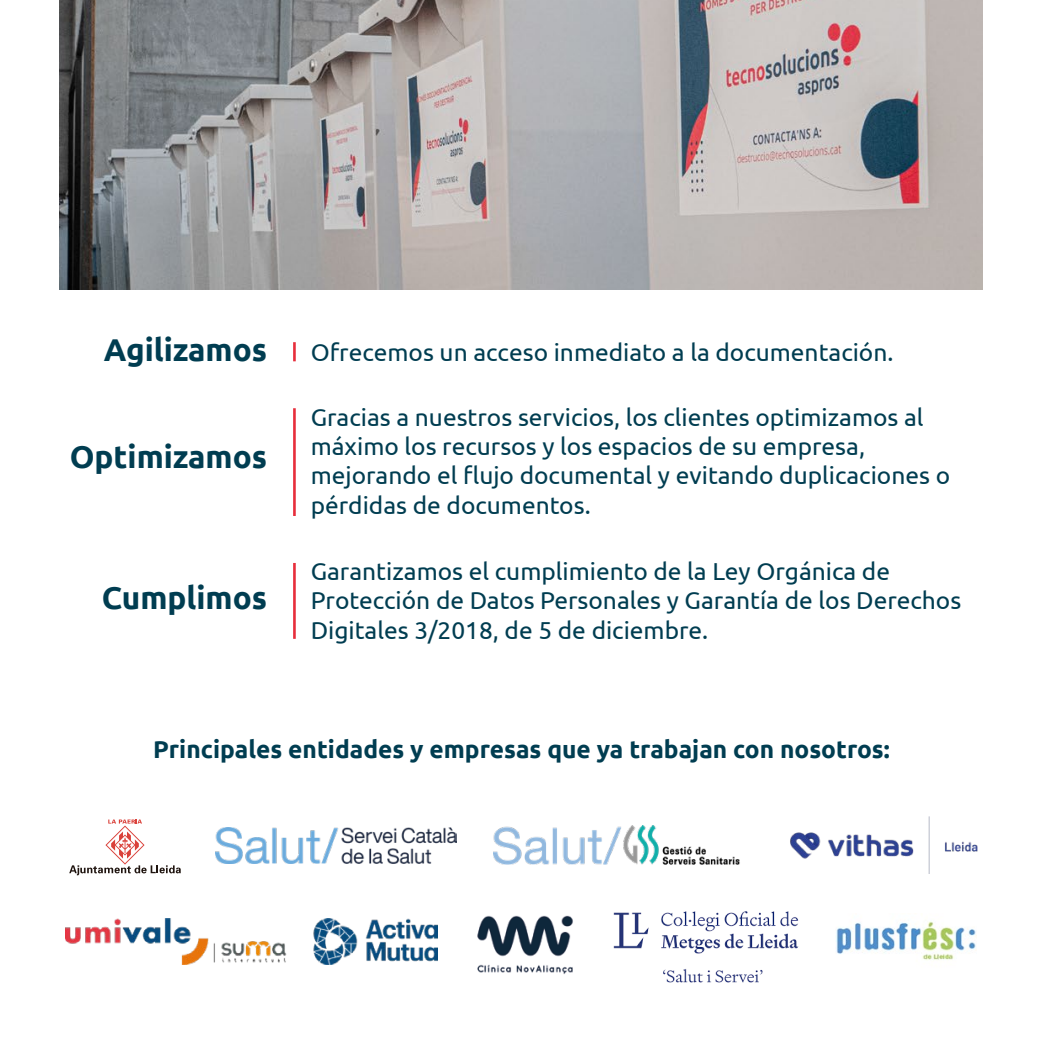
<style>
.page{position:relative;width:1042px;height:1042px;background:#fff}
.page>*{position:absolute;margin:0;border:0;box-sizing:border-box;transform-origin:0 0}
.t1{font:700 31.5px "Ubuntu";color:#003d51}
.t2{font:24.5px/29.4px "Ubuntu";color:#003d51}
.t3{font:700 24.5px "Ubuntu";color:#003d51}
</style>
<div class="page">
<img style="left:60px;top:0;width:922px;height:289px">
<svg style="left:69px;top:819px;width:112px;height:56px"></svg>
<img style="left:215px;top:827px;width:241px;height:37px">
<img style="left:477px;top:915px;width:96px;height:59px">
<img style="left:613px;top:911px;width:186px;height:72px">
<img style="left:836px;top:921px;width:140px;height:39px">
<img style="left:493px;top:825px;width:247px;height:39px">
<img style="left:65px;top:918px;width:372px;height:46px">
<img style="left:790px;top:816px;width:188px;height:58px">
<hr style="left:293px;top:342px;width:3px;height:19px;background:#e72e3c">
<hr style="left:293px;top:408px;width:3px;height:108px;background:#e72e3c">
<hr style="left:293px;top:563px;width:3px;height:76px;background:#e72e3c">
<p class="t1" style="left:104px;top:331px;width:165px">Agilizamos</p>
<p class="t1" style="left:70px;top:438px;width:199px">Optimizamos</p>
<p class="t1" style="left:102px;top:578px;width:167px">Cumplimos</p>
<p class="t2" style="left:311px;top:337px;width:584px">Ofrecemos un acceso inmediato a la documentación.</p>
<p class="t2" style="left:311px;top:401px;width:641px">Gracias a nuestros servicios, los clientes optimizamos al máximo los recursos y los espacios de su empresa, mejorando el flujo documental y evitando duplicaciones o pérdidas de documentos.</p>
<p class="t2" style="left:311px;top:556px;width:652px">Garantizamos el cumplimiento de la Ley Orgánica de<br>Protección de Datos Personales y Garantía de los Derechos<br>Digitales 3/2018, de 5 de diciembre.</p>
<p class="t3" style="left:153px;top:735px;width:738px">Principales entidades y empresas que ya trabajan con nosotros:</p>
</div>
